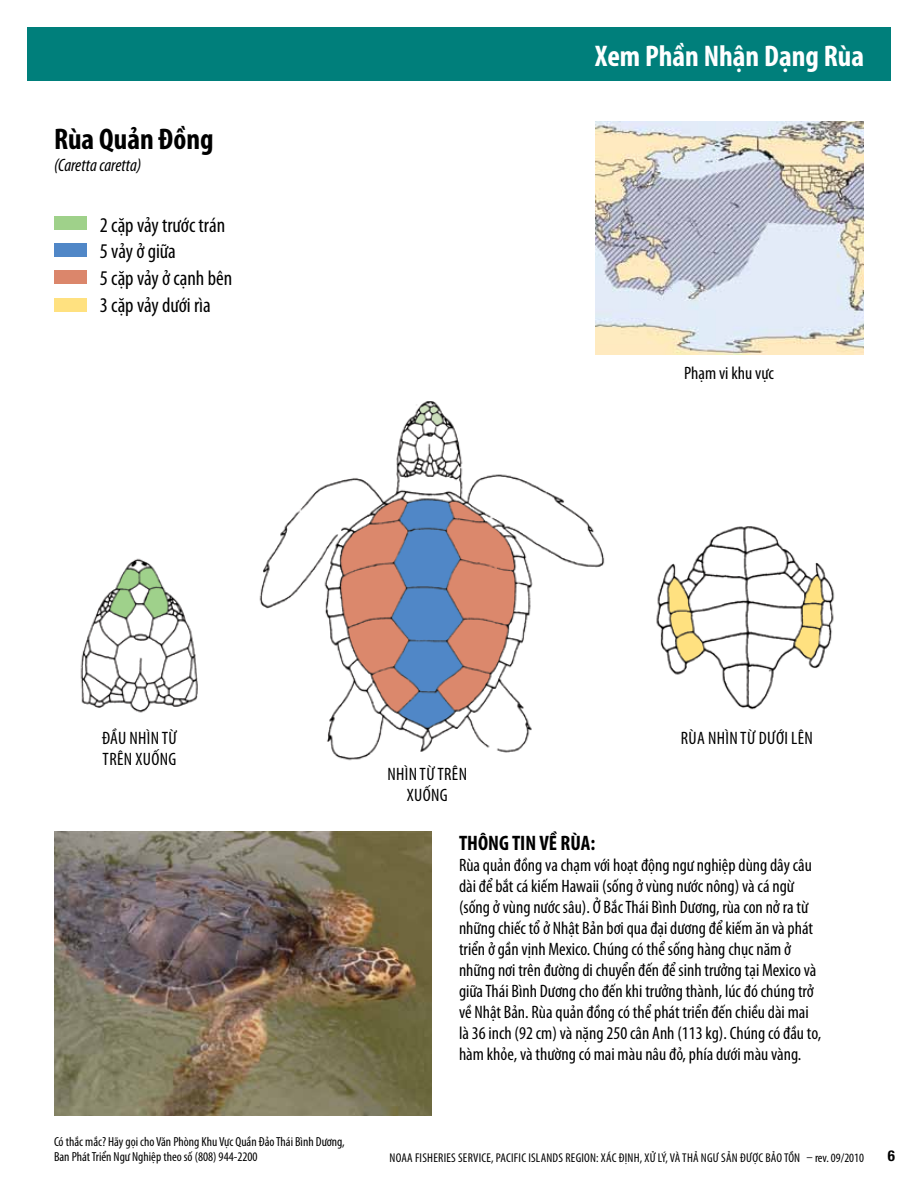
<style>
.page{position:relative;width:918px;height:1188px;background:#fff}
.page>*{position:absolute;margin:0;border:0;box-sizing:border-box;transform-origin:0 0}
.t1{font:700 condensed 30px "Myriad Pro";color:#fff}
.t2{font:700 condensed 30px "Myriad Pro";color:#000}
.t3{font:condensed 21px/26.7px "Myriad Pro";color:#000}
.t4{font:700 condensed 21px "Myriad Pro";color:#000}
.t5{font:condensed 18px/21px "Myriad Pro";color:#000}
.t6{font:condensed 18px/21px "Myriad Pro";letter-spacing:.02em;color:#000;text-align:center}
.t7{font:italic condensed 18px "Myriad Pro";color:#000}
.t8{font:700 condensed 15px "Helvetica Neue LT Std";color:#000}
.t9{font:condensed 13.2px/15px "Myriad Pro";color:#000}
.t10{font:condensed 12.75px "Myriad Pro";letter-spacing:.02em;color:#000}
</style>
<div class="page">
<img style="left:259px;top:401px;width:346px;height:360px">
<img style="left:54px;top:832px;width:378px;height:283px">
<img style="left:656px;top:526px;width:179px;height:184px">
<img style="left:80px;top:558px;width:118px;height:155px">
<div style="left:27px;top:27px;width:864px;height:54px;background:#007f7b"></div>
<img style="left:595px;top:122px;width:269px;height:233px">
<div style="left:54px;top:243px;width:33px;height:13px;background:#5087c7"></div>
<div style="left:54px;top:271px;width:33px;height:13px;background:#db866b"></div>
<div style="left:54px;top:217px;width:33px;height:13px;background:#9fd18a"></div>
<div style="left:54px;top:299px;width:33px;height:13px;background:#ffe180"></div>
<h1 class="t2" style="left:54px;top:120px;width:161px">Rùa Quản Đồng</h1>
<p class="t7" style="left:54px;top:154px;width:89px">(Caretta caretta)</p>
<p class="t3" style="left:100px;top:211px;width:134px">2 cặp vảy trước trán<br>5 vảy ở giữa<br>5 cặp vảy ở cạnh bên<br>3 cặp vảy dưới rìa</p>
<h1 class="t1" style="left:595px;top:37px;width:270px">Xem Phần Nhận Dạng Rùa</h1>
<p class="t5" style="left:684px;top:362px;width:91px">Phạm vi khu vực</p>
<p class="t6" style="left:102px;top:728px;width:77px;text-align:left">ĐẦU NHÌN TỪ<br>TRÊN XUỐNG</p>
<p class="t6" style="left:681px;top:727px;width:133px">RÙA NHÌN TỪ DƯỚI LÊN</p>
<p class="t6" style="left:387px;top:763px;width:81px">NHÌN TỪ TRÊN<br>XUỐNG</p>
<p class="t9" style="left:54px;top:1134px;width:292px">Có thắc mắc? Hãy gọi cho Văn Phòng Khu Vực Quần Đảo Thái Bình Dương,<br>Ban Phát Triển Ngư Nghiệp theo số (808) 944-2200</p>
<p class="t4" style="left:459px;top:830px;width:138px">THÔNG TIN VỀ RÙA:</p>
<p class="t5" style="left:459px;top:854px;width:364px">Rùa quản đồng va chạm với hoạt động ngư nghiệp dùng dây câu dài để bắt cá kiếm Hawaii (sống ở vùng nước nông) và cá ngừ (sống ở vùng nước sâu). Ở Bắc Thái Bình Dương, rùa con nở ra từ những chiếc tổ ở Nhật Bản bơi qua đại dương để kiếm ăn và phát triển ở gần vịnh Mexico. Chúng có thể sống hàng chục năm ở những nơi trên đường di chuyển đến để sinh trưởng tại Mexico và giữa Thái Bình Dương cho đến khi trưởng thành, lúc đó chúng trở về Nhật Bản. Rùa quản đồng có thể phát triển đến chiều dài mai là 36 inch (92 cm) và nặng 250 cân Anh (113 kg). Chúng có đầu to, hàm khỏe, và thường có mai màu nâu đỏ, phía dưới màu vàng.</p>
<p class="t10" style="left:390px;top:1150px;width:476px">NOAA FISHERIES SERVICE, PACIFIC ISLANDS REGION: Xác Định, Xử Lý, và Thả Ngư Sản Được Bảo Tồn – rev. 09/2010</p>
<p class="t8" style="left:888px;top:1147px;width:9px">6</p>
</div>
